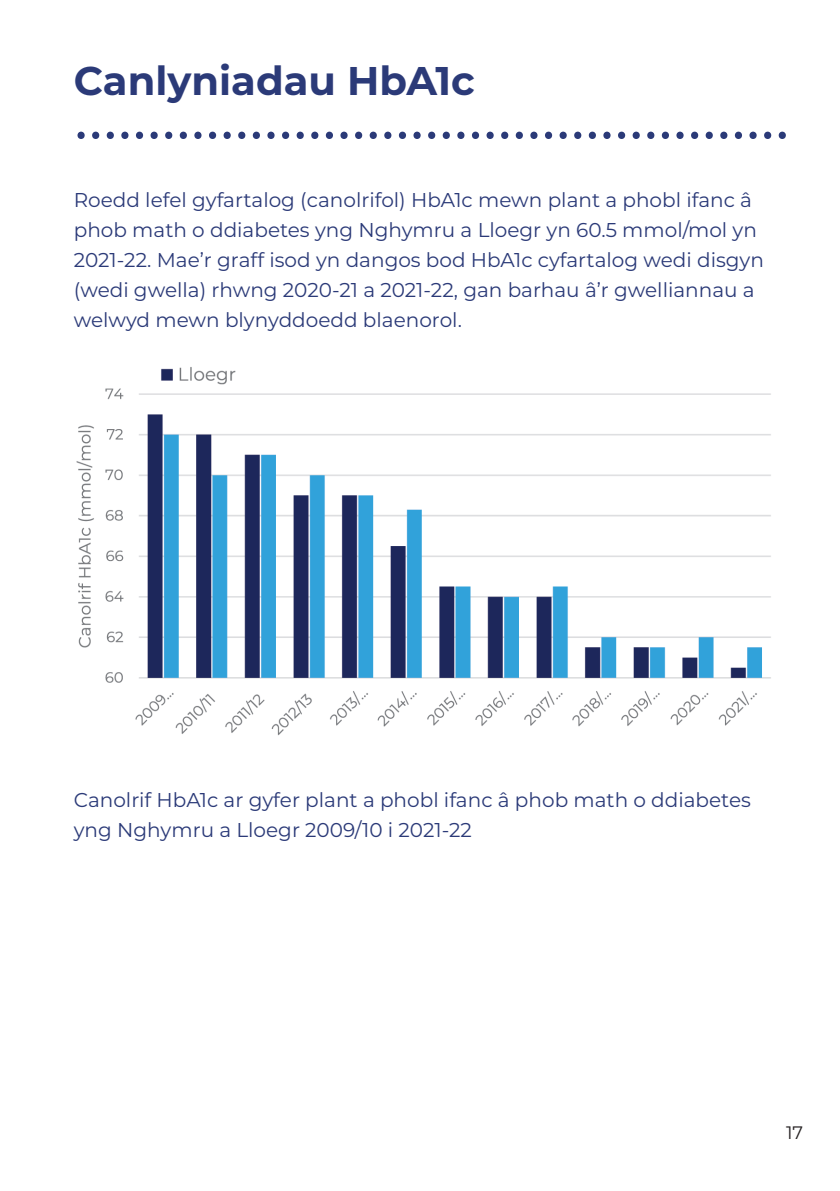
<style>
.page{position:relative;width:840px;height:1191px;background:#fff}
.page>*{position:absolute;margin:0;border:0;box-sizing:border-box;transform-origin:0 0}
.t1{font:64px "Minion Pro";color:#2b3a78}
.t2{font:700 40px "Montserrat";color:#2b3a78}
.t3{font:20px/30px "Montserrat";color:#2b3a78}
.t4{font:18px "Montserrat";color:#231f20}
</style>
<div class="page">
<img style="left:76px;top:367px;width:695px;height:369px">
<p class="t2" style="left:74px;top:52px;width:402px">Canlyniadau HbA1c</p>
<p class="t1" style="left:74px;top:75px;width:717px">.................................................</p>
<p class="t3" style="left:74px;top:184px;width:691px">Roedd lefel gyfartalog (canolrifol) HbA1c mewn plant a phobl ifanc â phob math o ddiabetes yng Nghymru a Lloegr yn 60.5 mmol/mol yn 2021-22. Mae’r graff isod yn dangos bod HbA1c cyfartalog wedi disgyn (wedi gwella) rhwng 2020-21 a 2021-22, gan barhau â’r gwelliannau a welwyd mewn blynyddoedd blaenorol.</p>
<p class="t3" style="left:74px;top:784px;width:678px">Canolrif HbA1c ar gyfer plant a phobl ifanc â phob math o ddiabetes yng Nghymru a Lloegr 2009/10 i 2021-22</p>
<p class="t4" style="left:785px;top:1120px;width:19px">17</p>
</div>
